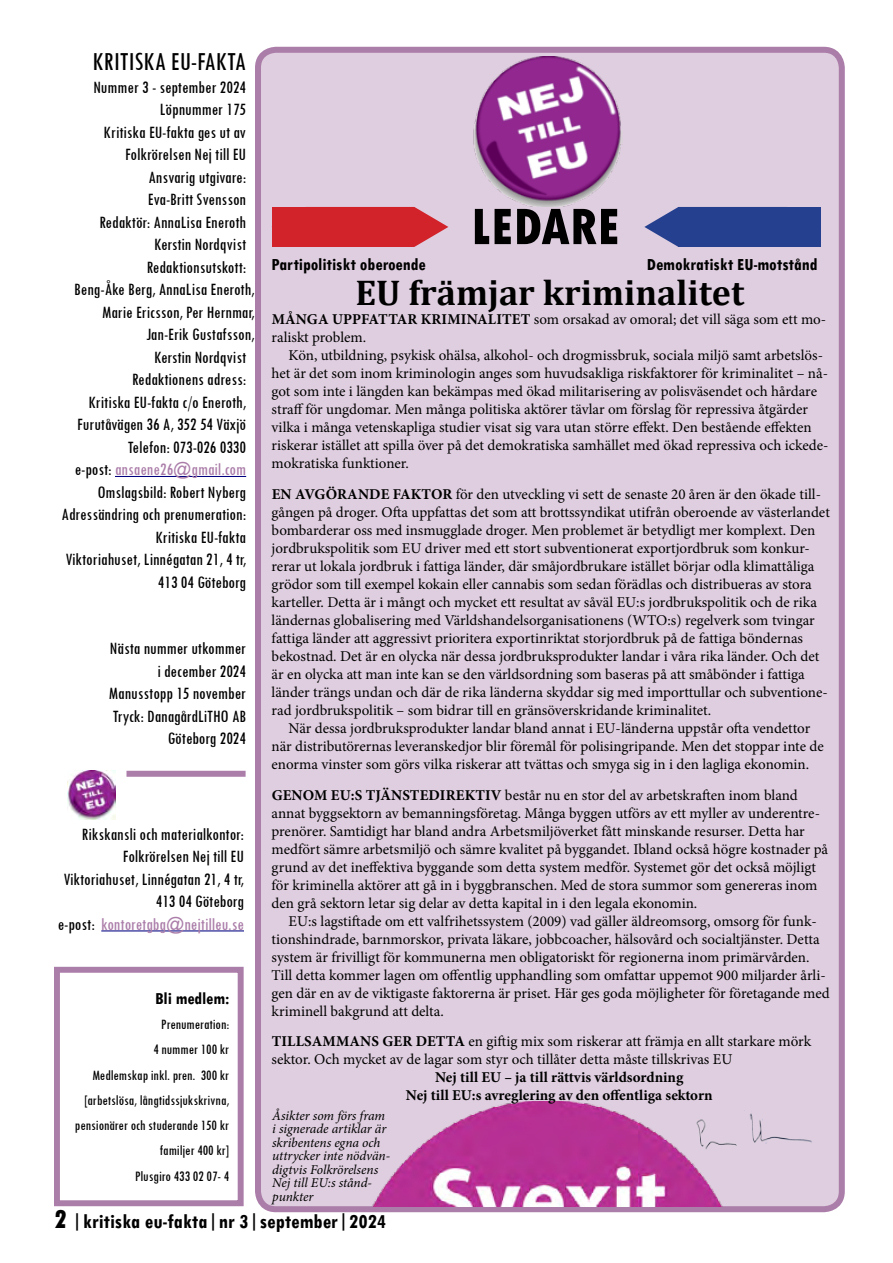
<style>
.page{position:relative;width:893px;height:1263px;background:#fff}
.page>*{position:absolute;margin:0;border:0;box-sizing:border-box;transform-origin:0 0}
.t1{font:800 condensed 54px "Tw Cen";color:#000}
.t2{font:700 36px "Cambria";color:#000}
.t3{font:condensed 27px "Tw Cen";color:#000}
.t4{font:700 condensed 21px "Tw Cen";color:#000}
.t5{font:condensed 18px/22.5px "Tw Cen";color:#000;text-align:right}
.t6{font:700 condensed 18px "Tw Cen";color:#000}
.t7{font:condensed 18px "Tw Cen";color:#ab7da9}
.t8{font:700 condensed 17.85px "Tw Cen";color:#000}
.t9{font:15px/18px "Minion Pro";color:#000}
.t10{font:700 15px/18px "Minion Pro";color:#000;text-align:center}
.t11{font:condensed 15px "Tw Cen";color:#000}
.t12{font:condensed 14.85px/25.2px "Tw Cen";color:#000;text-align:right}
.t13{font:italic 13.5px/13.5px "Minion Pro";letter-spacing:-.01em;color:#000}
.s1{color:#000}
.s2{color:#ab7da9}
.s3{font-weight:700}
.s4{font-weight:800;font-size:27px}
</style>
<div class="page">
<div style="left:258px;top:50px;width:584px;height:1159px;background:#dfcedf;border-radius:18px"></div>
<div style="left:255px;top:47px;width:590px;height:1165px;border:6px solid #ab7da9;border-radius:18px"></div>
<img style="left:350px;top:1101px;width:394px;height:105px">
<img style="left:473px;top:57px;width:148px;height:150px">
<hr style="left:115px;top:476px;width:131px;height:1px;background:#000080">
<div style="left:54px;top:967px;width:190px;height:239px;border:6px solid #ab7da9"></div>
<div style="left:126px;top:771px;width:120px;height:6px;background:#ab7da9"></div>
<hr style="left:101px;top:930px;width:143px;height:1px;background:#000080">
<img style="left:68px;top:771px;width:48px;height:49px">
<svg style="left:414px;top:207px;width:34px;height:40px"></svg>
<div style="left:272px;top:207px;width:142px;height:40px;background:#d2232a"></div>
<svg style="left:644px;top:207px;width:34px;height:40px"></svg>
<div style="left:678px;top:207px;width:143px;height:40px;background:#25408f"></div>
<img style="left:693px;top:1111px;width:119px;height:40px">
<h3 class="t3" style="left:93px;top:45px;width:155px">KRITISKA EU-FAKTA</h3>
<p class="t5" style="left:93px;top:75px;width:154px">Nummer 3 - september 2024</p>
<p class="t5" style="left:160px;top:98px;width:88px">Löpnummer 175</p>
<p class="t5" style="left:104px;top:120px;width:144px">Kritiska EU-fakta ges ut av</p>
<p class="t5" style="left:125px;top:143px;width:123px">Folkrörelsen Nej till EU</p>
<p class="t5" style="left:148px;top:165px;width:99px">Ansvarig utgivare:</p>
<p class="t5" style="left:148px;top:188px;width:100px">Eva-Britt Svensson</p>
<p class="t5" style="left:99px;top:210px;width:148px">Redaktör: AnnaLisa Eneroth</p>
<p class="t5" style="left:154px;top:233px;width:94px">Kerstin Nordqvist</p>
<p class="t5" style="left:147px;top:255px;width:101px">Redaktionsutskott:</p>
<p class="t5" style="left:74px;top:278px;width:182px">Beng-Åke Berg, AnnaLisa Eneroth,</p>
<p class="t5" style="left:102px;top:300px;width:154px">Marie Ericsson, Per Hernmar,</p>
<p class="t5" style="left:146px;top:323px;width:110px">Jan-Erik Gustafsson,</p>
<p class="t5" style="left:154px;top:345px;width:94px">Kerstin Nordqvist</p>
<p class="t5" style="left:132px;top:368px;width:116px">Redaktionens adress:</p>
<p class="t5" style="left:88px;top:390px;width:159px">Kritiska EU-fakta c/o Eneroth,</p>
<p class="t5" style="left:77px;top:413px;width:170px">Furutåvägen 36 A, 352 54 Växjö</p>
<p class="t5" style="left:128px;top:435px;width:120px">Telefon: 073-026 0330</p>
<p class="t7" style="left:75px;top:459px;width:173px"><span class="s1">e-post:</span> ansaene26@gmail.com</p>
<p class="t5" style="left:97px;top:480px;width:150px">Omslagsbild: Robert Nyberg</p>
<p class="t5" style="left:62px;top:503px;width:186px">Adressändring och prenumeration:</p>
<p class="t5" style="left:155px;top:525px;width:92px">Kritiska EU-fakta</p>
<p class="t5" style="left:66px;top:548px;width:182px">Viktoriahuset, Linnégatan 21, 4 tr,</p>
<p class="t5" style="left:158px;top:570px;width:90px">413 04 Göteborg</p>
<p class="t5" style="left:109px;top:637px;width:139px">Nästa nummer utkommer i december 2024<br>Manusstopp 15 november<br>Tryck: DanagårdLiTHO AB<br>Göteborg 2024</p>
<p class="t5" style="left:58px;top:822px;width:188px">Rikskansli och materialkontor:<br>Folkrörelsen Nej till EU<br>Viktoriahuset, Linnégatan 21, 4 tr,<br>413 04 Göteborg<br>e-post: <span class="s2">kontoretgbg@nejtilleu.se</span></p>
<p class="t8" style="left:155px;top:987px;width:76px">Bli medlem:</p>
<p class="t12" style="left:75px;top:1011px;width:156px">Prenumeration:<br>4 nummer 100 kr<br>Medlemskap inkl. pren. 300 kr [arbetslösa, långtidssjukskrivna, pensionärer och studerande 150 kr familjer 400 kr]</p>
<p class="t11" style="left:135px;top:1167px;width:96px">Plusgiro 433 02 07- 4</p>
<h1 class="t1" style="left:471px;top:195px;width:150px">LEDARE</h1>
<p class="t6" style="left:272px;top:253px;width:156px">Partipolitiskt oberoende</p>
<p class="t6" style="left:647px;top:253px;width:172px">Demokratiskt EU-motstånd</p>
<h2 class="t2" style="left:355px;top:267px;width:390px">EU främjar kriminalitet</h2>
<p class="t9" style="left:272px;top:310px;width:556px"><span class="s3">MÅNGA UPPFATTAR KRIMINALITET</span> som orsakad av omoral; det vill säga som ett mo&shy;raliskt problem.</p>
<p class="t9" style="left:272px;top:346px;width:558px;text-indent:17px">Kön, utbildning, psykisk ohälsa, alkohol- och drogmissbruk, sociala miljö samt arbetslös&shy;het är det som inom kriminologin anges som huvudsakliga riskfaktorer för kriminalitet – nå&shy;got som inte i längden kan bekämpas med ökad militarisering av polisväsendet och hårdare straff för ungdomar. Men många politiska aktörer tävlar om förslag för repressiva åtgärder vilka i många vetenskapliga studier visat sig vara utan större effekt. Den bestående effekten riskerar istället att spilla över på det demokratiska samhället med ökad repressiva och ickede&shy;mokratiska funktioner.</p>
<p class="t9" style="left:272px;top:485px;width:560px"><span class="s3">EN AVGÖRANDE FAKTOR</span> för den utveckling vi sett de senaste 20 åren är den ökade till&shy;gången på droger. Ofta uppfattas det som att brottssyndikat utifrån oberoende av västerlandet bombarderar oss med insmugglade droger. Men problemet är betydligt mer komplext. Den jordbrukspolitik som EU driver med ett stort subventionerat exportjordbruk som konkur&shy;rerar ut lokala jordbruk i fattiga länder, där småjordbrukare istället börjar odla klimattåliga grödor som till exempel kokain eller cannabis som sedan förädlas och distribueras av stora karteller. Detta är i mångt och mycket ett resultat av såväl EU:s jordbrukspolitik och de rika ländernas globalisering med Världshandelsorganisationens (WTO:s) regelverk som tvingar fattiga länder att aggressivt prioritera exportinriktat storjordbruk på de fattiga böndernas bekostnad. Det är en olycka när dessa jordbruksprodukter landar i våra rika länder. Och det är en olycka att man inte kan se den världsordning som baseras på att småbönder i fattiga länder trängs undan och där de rika länderna skyddar sig med importtullar och subventione&shy;rad jordbrukspolitik – som bidrar till en gränsöverskridande kriminalitet.</p>
<p class="t9" style="left:272px;top:719px;width:554px;text-indent:17px">När dessa jordbruksprodukter landar bland annat i EU-länderna uppstår ofta vendettor när distributörernas leveranskedjor blir föremål för polisingripande. Men det stoppar inte de enorma vinster som görs vilka riskerar att tvättas och smyga sig in i den lagliga ekonomin.</p>
<p class="t9" style="left:272px;top:786px;width:558px"><span class="s3">GENOM EU:S TJÄNSTEDIREKTIV</span> består nu en stor del av arbetskraften inom bland annat byggsektorn av bemanningsföretag. Många byggen utförs av ett myller av underentre&shy;prenörer. Samtidigt har bland andra Arbetsmiljöverket fått minskande resurser. Detta har medfört sämre arbetsmiljö och sämre kvalitet på byggandet. Ibland också högre kostnader på grund av det ineffektiva byggande som detta system medför. Systemet gör det också möjligt för kriminella aktörer att gå in i byggbranschen. Med de stora summor som genereras inom den grå sektorn letar sig delar av detta kapital in i den legala ekonomin.</p>
<p class="t9" style="left:272px;top:912px;width:560px;text-indent:17px">EU:s lagstiftade om ett valfrihetssystem (2009) vad gäller äldreomsorg, omsorg för funk&shy;tionshindrade, barnmorskor, privata läkare, jobbcoacher, hälsovård och socialtjänster. Detta system är frivilligt för kommunerna men obligatoriskt för regionerna inom primärvården.<br>Till detta kommer lagen om offentlig upphandling som omfattar uppemot 900 miljarder årli&shy;gen där en av de viktigaste faktorerna är priset. Här ges goda möjligheter för företagande med kriminell bakgrund att delta.</p>
<p class="t9" style="left:272px;top:1033px;width:541px"><span class="s3">TILLSAMMANS GER DETTA</span> en giftig mix som riskerar att främja en allt starkare mörk sektor. Och mycket av de lagar som styr och tillåter detta måste tillskrivas EU</p>
<p class="t10" style="left:406px;top:1068px;width:308px">NEJ TILL EU – JA TILL RÄTTVIS VÄRLDSORDNING<br>NEJ TILL EU:S AVREGLERING AV DEN OFFENTLIGA SEKTORN</p>
<p class="t13" style="left:272px;top:1108px;width:119px">Åsikter som förs fram i signerade artiklar är skribentens egna och uttrycker inte nödvän&shy;digtvis Folkrörelsens<br>Nej till EU:s stånd&shy;punkter</p>
<h3 class="t4" style="left:54px;top:1208px;width:334px"><span class="s4">2</span> |kritiska eu-fakta|nr 3|september|2024</h3>
</div>
